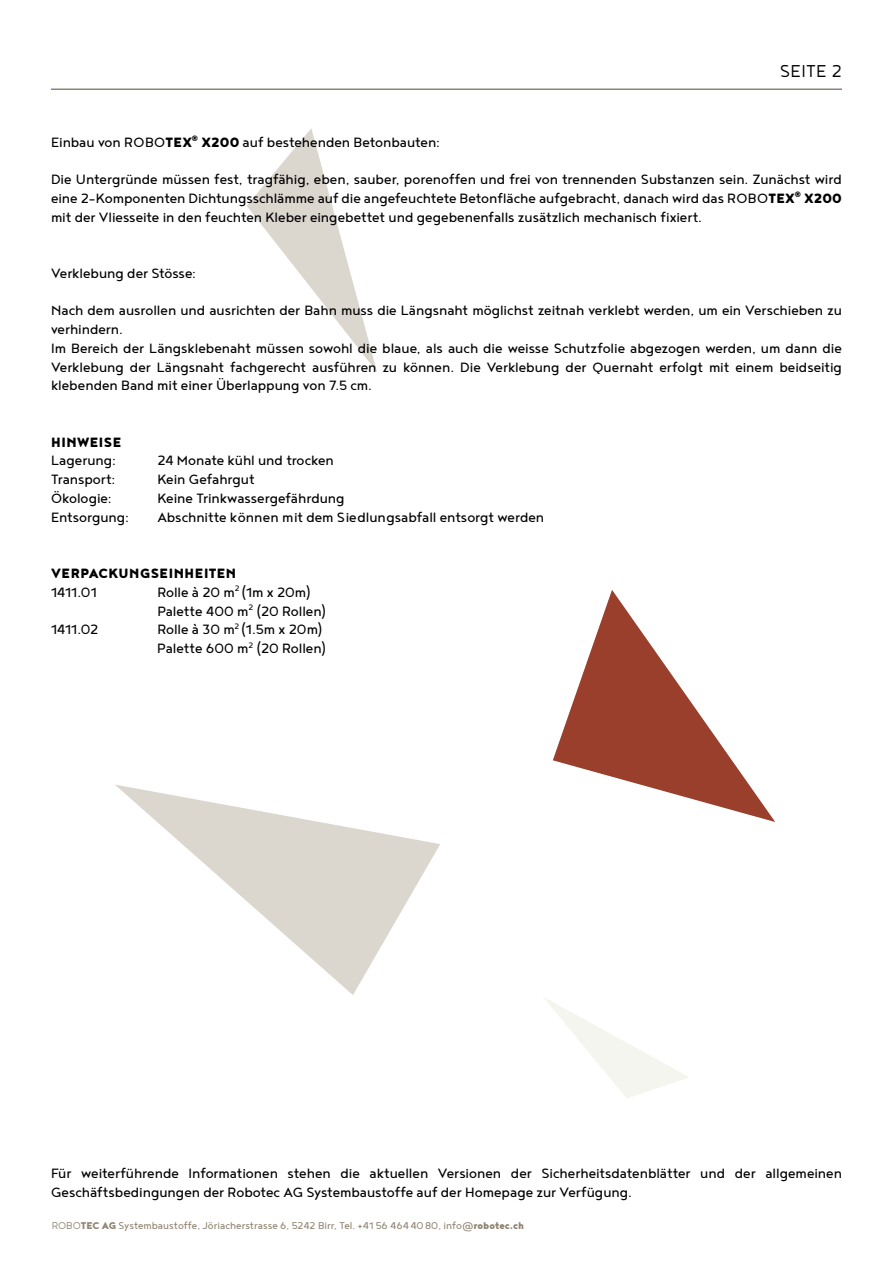
<style>
.page{position:relative;width:893px;height:1263px;background:#fff}
.page>*{position:absolute;margin:0;border:0;box-sizing:border-box;transform-origin:0 0}
.t1{font:300 21px "Noyh";letter-spacing:.015em;color:#000}
.t2{font:16.5px/18.8px "Noyh";letter-spacing:-.005em;color:#000}
.t3{font:900 16.5px "Noyh";letter-spacing:.03em;color:#000}
.t4{font:12px "Noyh";color:#908472}
.s1{font-weight:900}
.s2{font-weight:300}
</style>
<div class="page">
<svg style="left:544px;top:998px;width:145px;height:100px"></svg>
<svg style="left:115px;top:784px;width:325px;height:211px"></svg>
<svg style="left:247px;top:128px;width:130px;height:244px"></svg>
<svg style="left:553px;top:590px;width:222px;height:232px"></svg>
<hr style="left:51px;top:89px;width:791px;height:1px;background:#908472">
<p class="t1" style="left:780px;top:59px;width:64px">SEITE 2</p>
<p class="t2" style="left:51px;top:132px;width:390px">Einbau von ROBO<span class="s1">TEX</span><sup>®</sup> <span class="s1">X200</span> auf bestehenden Betonbauten:</p>
<p class="t2" style="left:51px;top:170px;width:792px;text-align:justify">Die Untergründe müssen fest, tragfähig, eben, sauber, porenoffen und frei von trennenden Substanzen sein. Zunächst wird eine 2-Komponenten Dichtungsschlämme auf die angefeuchtete Betonfläche aufgebracht, danach wird das ROBO<span class="s1">TEX</span><sup>®</sup> <span class="s1">X200 </span>mit der Vliesseite in den feuchten Kleber eingebettet und gegebenenfalls zusätzlich mechanisch fixiert.</p>
<p class="t2" style="left:51px;top:263px;width:147px">Verklebung der Stösse:</p>
<p class="t2" style="left:51px;top:301px;width:792px">Nach dem ausrollen und ausrichten der Bahn muss die Längsnaht möglichst zeitnah verklebt werden, um ein Verschieben zu verhindern.<br>Im Bereich der Längsklebenaht müssen sowohl die blaue, als auch die weisse Schutzfolie abgezogen werden, um dann die Verklebung der Längsnaht fachgerecht ausführen zu können. Die Verklebung der Quernaht erfolgt mit einem beidseitig klebenden Band mit einer Überlappung von 7.5 cm.</p>
<p class="t3" style="left:51px;top:432px;width:72px">HINWEISE</p>
<p class="t2" style="left:51px;top:451px;width:66px">Lagerung:</p>
<p class="t2" style="left:157px;top:451px;width:178px">24 Monate kühl und trocken</p>
<p class="t2" style="left:51px;top:470px;width:66px">Transport:</p>
<p class="t2" style="left:157px;top:470px;width:99px">Kein Gefahrgut</p>
<p class="t2" style="left:51px;top:488px;width:62px">Ökologie:</p>
<p class="t2" style="left:157px;top:488px;width:189px">Keine Trinkwassergefährdung</p>
<p class="t2" style="left:51px;top:507px;width:79px">Entsorgung:</p>
<p class="t2" style="left:157px;top:507px;width:388px">Abschnitte können mit dem Siedlungsabfall entsorgt werden</p>
<p class="t3" style="left:51px;top:563px;width:187px">VERPACKUNGSEINHEITEN</p>
<p class="t2" style="left:51px;top:582px;width:47px">1411.01</p>
<p class="t2" style="left:157px;top:582px;width:170px">Rolle à 20 m<sup>2</sup> (1m x 20m)<br>Palette 400 m<sup>2</sup> (20 Rollen)</p>
<p class="t2" style="left:51px;top:620px;width:49px">1411.02</p>
<p class="t2" style="left:157px;top:620px;width:170px">Rolle à 30 m<sup>2</sup> (1.5m x 20m)<br>Palette 600 m<sup>2</sup> (20 Rollen)</p>
<p class="t2" style="left:51px;top:1163px;width:792px">Für weiterführende Informationen stehen die aktuellen Versionen der Sicherheitsdatenblätter und der allgemeinen<br>Geschäftsbedingungen der Robotec AG Systembaustoffe auf der Homepage zur Verfügung.</p>
<p class="t4" style="left:52px;top:1219px;width:474px"><span class="s2">ROBO</span><span class="s1">TEC AG</span> Systembaustoffe, Jöriacherstrasse 6, 5242 Birr, Tel. +41 56 4644080, info@<span class="s1">robotec.ch</span></p>
</div>
